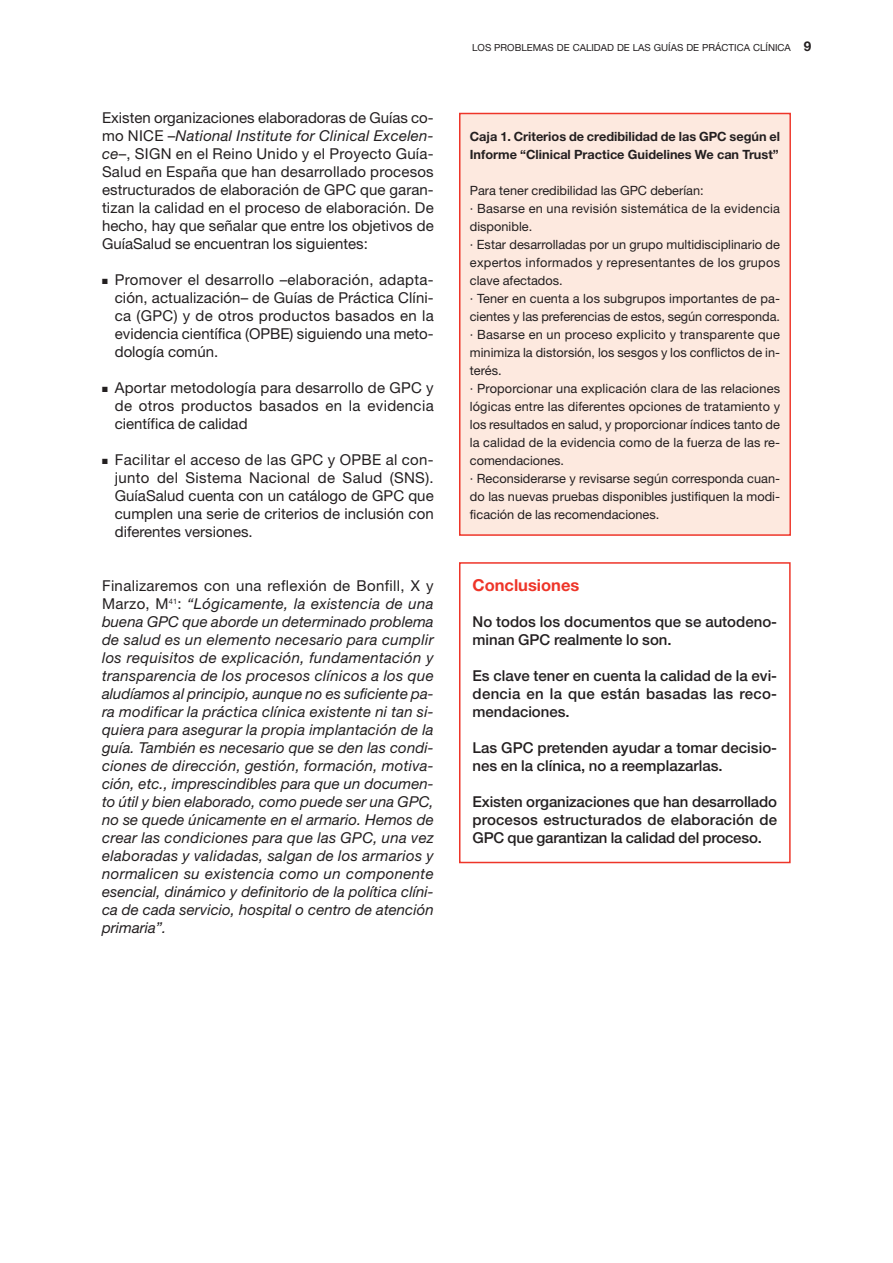
<style>
.page{position:relative;width:893px;height:1263px;background:#fff}
.page>*{position:absolute;margin:0;border:0;box-sizing:border-box;transform-origin:0 0}
.t1{font:700 16.5px "Helvetica Neue";color:#ee3529}
.t2{font:italic 15px/18px "Helvetica Neue";letter-spacing:.005em;color:#231f20;text-align:justify}
.t3{font:15px/18px "Helvetica Neue";color:#231f20;text-align:justify}
.t4{font:500 15px/18px "Helvetica Neue";color:#231f20}
.t5{font:12.75px/18px "Helvetica Neue";color:#231f20}
.t6{font:700 12.75px/18px "Helvetica Neue";color:#231f20}
.t7{font:9.75px "Helvetica Neue";color:#231f20}
.s1{font-style:italic}
.s2{font-style:normal}
.s3{font-weight:700;font-size:13.5px}
</style>
<div class="page">
<div style="left:459px;top:562px;width:332px;height:301px;border:2px solid #ee3529"></div>
<div style="left:460px;top:114px;width:329px;height:420px;background:#fde9df"></div>
<div style="left:459px;top:113px;width:332px;height:423px;border:2px solid #ee3529"></div>
<p class="t3" style="left:102px;top:110px;width:333px">Existen organizaciones elaboradoras de Guías co&shy;mo NICE –<span class="s1">National Institute for Clinical Excelen&shy;ce</span>–, SIGN en el Reino Unido y el Proyecto Guía-Salud en España que han desarrollado procesos estructurados de elaboración de GPC que garan&shy;tizan la calidad en el proceso de elaboración. De hecho, hay que señalar que entre los objetivos de GuíaSalud se encuentran los siguientes:</p>
<p class="t3" style="left:115px;top:272px;width:320px;text-indent:-13px">■ Promover el desarrollo –elaboración, adapta&shy;ción, actualización– de Guías de Práctica Clíni&shy;ca (GPC) y de otros productos basados en la evidencia científica (OPBE) siguiendo una meto&shy;dología común.</p>
<p class="t3" style="left:115px;top:380px;width:320px;text-indent:-13px">■ Aportar metodología para desarrollo de GPC y de otros productos basados en la evidencia científica de calidad</p>
<p class="t3" style="left:115px;top:452px;width:320px;text-indent:-13px">■ Facilitar el acceso de las GPC y OPBE al con&shy;junto del Sistema Nacional de Salud (SNS).<br>GuíaSalud cuenta con un catálogo de GPC que cumplen una serie de criterios de inclusión con diferentes versiones.</p>
<p class="t2" style="left:102px;top:578px;width:333px"><span class="s2">Finalizaremos con una reflexión de Bonfill, X y Marzo, M</span><sup>41</sup><span class="s2">:</span> “Lógicamente, la existencia de una buena GPC que aborde un determinado problema de salud es un elemento necesario para cumplir los requisitos de explicación, fundamentación y transparencia de los procesos clínicos a los que aludíamos al principio, aunque no es suficiente pa&shy;ra modificar la práctica clínica existente ni tan si&shy;quiera para asegurar la propia implantación de la guía. También es necesario que se den las condi&shy;ciones de dirección, gestión, formación, motiva&shy;ción, etc., imprescindibles para que un documen&shy;to útil y bien elaborado, como puede ser una GPC, no se quede únicamente en el armario. Hemos de crear las condiciones para que las GPC, una vez elaboradas y validadas, salgan de los armarios y normalicen su existencia como un componente esencial, dinámico y definitorio de la política clíni&shy;ca de cada servicio, hospital o centro de atención primaria”.</p>
<p class="t7" style="left:472px;top:44px;width:340px">LOS PROBLEMAS DE CALIDAD DE LAS GUÍAS DE PRÁCTICA CLÍNICA <span class="s3">9</span></p>
<p class="t6" style="left:470px;top:129px;width:312px">Caja 1. Criterios de credibilidad de las GPC según el<br>Informe “Clinical Practice Guidelines We can Trust”</p>
<p class="t5" style="left:470px;top:183px;width:312px">Para tener credibilidad las GPC deberían:<br>· Basarse en una revisión sistemática de la evidencia disponible.<br>· Estar desarrolladas por un grupo multidisciplinario de expertos informados y representantes de los grupos clave afectados.<br>· Tener en cuenta a los subgrupos importantes de pa&shy;cientes y las preferencias de estos, según corresponda. · Basarse en un proceso explicito y transparente que minimiza la distorsión, los sesgos y los conflictos de in&shy;terés.<br>· Proporcionar una explicación clara de las relaciones lógicas entre las diferentes opciones de tratamiento y los resultados en salud, y proporcionar índices tanto de la calidad de la evidencia como de la fuerza de las re&shy;comendaciones.<br>· Reconsiderarse y revisarse según corresponda cuan&shy;do las nuevas pruebas disponibles justifiquen la modi&shy;ficación de las recomendaciones.</p>
<p class="t1" style="left:472px;top:579px;width:108px">Conclusiones</p>
<p class="t4" style="left:472px;top:614px;width:306px">No todos los documentos que se autodeno&shy;minan GPC realmente lo son.</p>
<p class="t4" style="left:472px;top:668px;width:306px;text-align:justify">Es clave tener en cuenta la calidad de la evi&shy;dencia en la que están basadas las reco&shy;mendaciones.</p>
<p class="t4" style="left:472px;top:740px;width:306px">Las GPC pretenden ayudar a tomar decisio&shy;nes en la clínica, no a reemplazarlas.</p>
<p class="t4" style="left:472px;top:794px;width:306px;text-align:justify">Existen organizaciones que han desarrollado procesos estructurados de elaboración de GPC que garantizan la calidad del proceso.</p>
</div>
